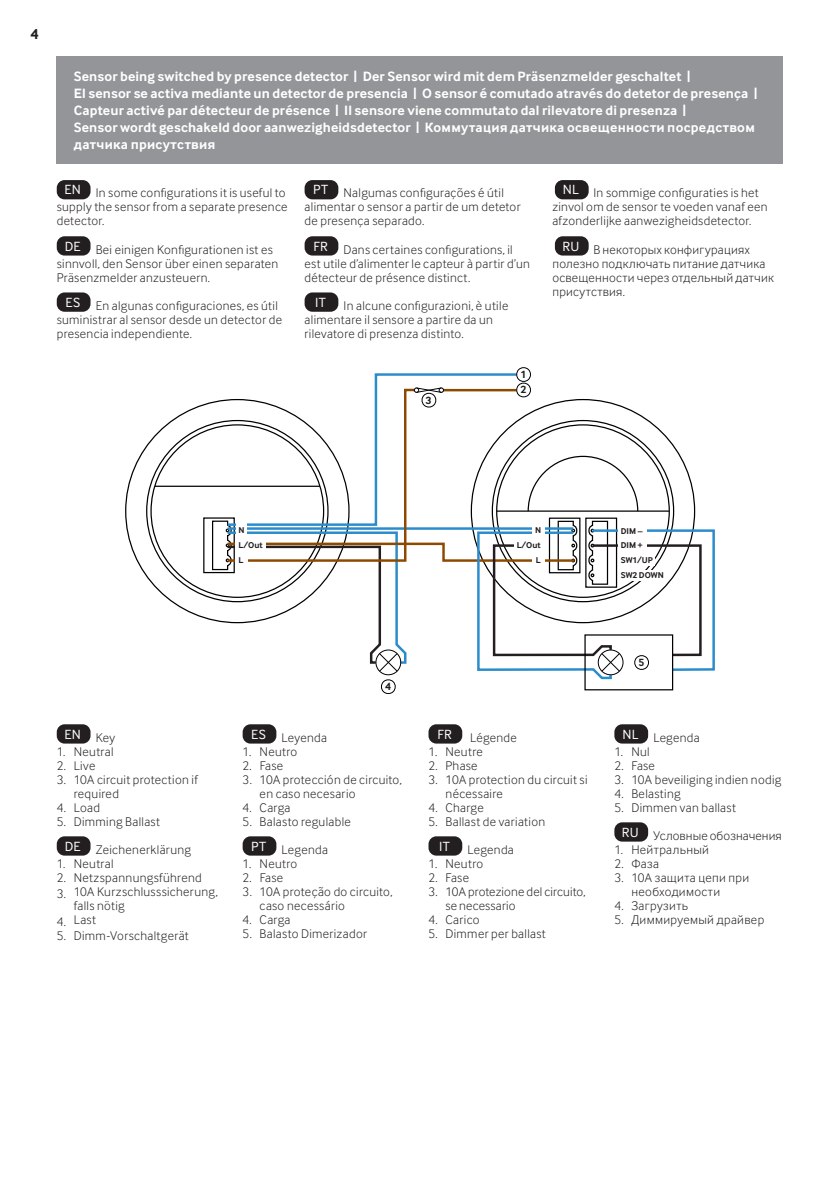
<style>
.page{position:relative;width:840px;height:1191px;background:#fff}
.page>*{position:absolute;margin:0;border:0;box-sizing:border-box;transform-origin:0 0}
.t1{font:700 15px "Inter Face";color:#231f20}
.Sub_Heading{font:700 14px/16.8px "Inter Face";letter-spacing:.01em;color:#fff}
.Sub_Heading-2{font:13.8px "Inter Face";letter-spacing:.025em;color:#fff}
.Caption_Copy_N{font:300 13px/14px "Inter Face";letter-spacing:.025em;color:#231f20}
.Caption_Bullet{font:300 13px/14px "Inter Face";letter-spacing:.025em;color:#231f20}
.Caption_Bullet-2{font:300 13px "Inter Face";letter-spacing:.005em;color:#231f20}
.t2{font:700 10.8px "Inter Face";color:#231f20}
.t3{font:700 8.8px/14.8px "Inter Face";color:#231f20}
</style>
<div class="page">
<div style="left:57px;top:724px;width:33px;height:19px;background:#231f20;border-radius:8px"></div>
<div style="left:57px;top:836px;width:33px;height:19px;background:#231f20;border-radius:8px"></div>
<div style="left:242px;top:724px;width:34px;height:19px;background:#231f20;border-radius:8px"></div>
<div style="left:242px;top:836px;width:34px;height:19px;background:#231f20;border-radius:8px"></div>
<div style="left:428px;top:724px;width:34px;height:19px;background:#231f20;border-radius:8px"></div>
<div style="left:428px;top:836px;width:34px;height:19px;background:#231f20;border-radius:8px"></div>
<div style="left:614px;top:724px;width:33px;height:19px;background:#231f20;border-radius:8px"></div>
<div style="left:614px;top:822px;width:33px;height:19px;background:#231f20;border-radius:8px"></div>
<div style="left:203px;top:517px;width:32px;height:56px;border:1px solid #000"></div>
<hr style="left:155px;top:485px;width:165px;height:2px;background:#000">
<svg style="left:211px;top:367px;width:503px;height:327px"></svg>
<div style="left:617px;top:555px;width:37px;height:10px;background:#fff"></div>
<div style="left:617px;top:570px;width:47px;height:10px;background:#fff"></div>
<div style="left:617px;top:526px;width:29px;height:10px;background:#fff"></div>
<div style="left:617px;top:540px;width:29px;height:10px;background:#fff"></div>
<div style="left:531px;top:526px;width:13px;height:10px;background:#fff"></div>
<div style="left:531px;top:555px;width:13px;height:10px;background:#fff"></div>
<div style="left:235px;top:540px;width:31px;height:10px;background:#fff"></div>
<div style="left:236px;top:521px;width:10px;height:19px;background:#fff"></div>
<div style="left:235px;top:555px;width:13px;height:10px;background:#fff"></div>
<div style="left:57px;top:180px;width:33px;height:19px;background:#231f20;border-radius:8px"></div>
<div style="left:57px;top:236px;width:33px;height:19px;background:#231f20;border-radius:8px"></div>
<div style="left:57px;top:292px;width:33px;height:20px;background:#231f20;border-radius:8px"></div>
<div style="left:304px;top:180px;width:34px;height:19px;background:#231f20;border-radius:8px"></div>
<div style="left:304px;top:236px;width:34px;height:19px;background:#231f20;border-radius:8px"></div>
<div style="left:304px;top:292px;width:34px;height:20px;background:#231f20;border-radius:8px"></div>
<div style="left:554px;top:180px;width:34px;height:19px;background:#231f20;border-radius:8px"></div>
<div style="left:554px;top:236px;width:34px;height:19px;background:#231f20;border-radius:8px"></div>
<div style="left:57px;top:57px;width:725px;height:107px;background:#939598"></div>
<p class="t1" style="left:30px;top:25px;width:10px">4</p>
<p class="Sub_Heading" style="left:74px;top:68px;width:685px">Sensor being switched by presence detector | Der Sensor wird mit dem Präsenzmelder geschaltet |<br>El sensor se activa mediante un detector de presencia | O sensor é comutado através do detetor de presença | Capteur activé par détecteur de présence | Il sensore viene commutato dal rilevatore di presenza |<br>Sensor wordt geschakeld door aanwezigheidsdetector | Коммутация датчика освещенности посредством датчика присутствия</p>
<p class="Sub_Heading-2" style="left:64px;top:182px;width:18px">EN</p>
<p class="Caption_Copy_N" style="left:57px;top:186px;width:232px;text-indent:39px">In some configurations it is useful to supply the sensor from a separate presence detector.</p>
<p class="Sub_Heading-2" style="left:65px;top:238px;width:17px">DE</p>
<p class="Caption_Copy_N" style="left:57px;top:242px;width:223px;text-indent:39px">Bei einigen Konfigurationen ist es sinnvoll, den Sensor über einen separaten<br>Präsenzmelder anzusteuern.</p>
<p class="Sub_Heading-2" style="left:65px;top:294px;width:16px">ES</p>
<p class="Caption_Copy_N" style="left:57px;top:298px;width:227px;text-indent:39px">En algunas configuraciones, es útil suministrar al sensor desde un detector de presencia independiente.</p>
<p class="Sub_Heading-2" style="left:313px;top:182px;width:17px">PT</p>
<p class="Caption_Copy_N" style="left:304px;top:186px;width:217px;text-indent:39px">Nalgumas configurações é útil alimentar o sensor a partir de um detetor de presença separado.</p>
<p class="Sub_Heading-2" style="left:313px;top:238px;width:16px">FR</p>
<p class="Caption_Copy_N" style="left:304px;top:242px;width:227px;text-indent:39px">Dans certaines configurations, il est utile d’alimenter le capteur à partir d’un détecteur de présence distinct.</p>
<p class="Sub_Heading-2" style="left:315px;top:294px;width:12px">IT</p>
<p class="Caption_Copy_N" style="left:304px;top:298px;width:205px;text-indent:39px">In alcune configurazioni, è utile alimentare il sensore a partire da un rilevatore di presenza distinto.</p>
<p class="t2" style="left:520px;top:368px;width:7px">1</p>
<p class="t2" style="left:425px;top:394px;width:7px">3</p>
<p class="t2" style="left:520px;top:383px;width:7px">2</p>
<p class="Sub_Heading-2" style="left:562px;top:182px;width:18px">NL</p>
<p class="Caption_Copy_N" style="left:552px;top:186px;width:216px;text-indent:41px">In sommige configuraties is het zinvol om de sensor te voeden vanaf een afzonderlijke aanwezigheidsdetector.</p>
<p class="Sub_Heading-2" style="left:562px;top:238px;width:18px">RU</p>
<p class="Caption_Copy_N" style="left:552px;top:242px;width:223px;text-indent:41px">В некоторых конфигурациях полезно подключать питание датчика освещенности через отдельный датчик присутствия.</p>
<p class="t3" style="left:238px;top:523px;width:26px">N<br>L/Out<br>L</p>
<p class="t3" style="left:535px;top:523px;width:8px">N</p>
<p class="t3" style="left:535px;top:552px;width:6px">L</p>
<p class="t3" style="left:516px;top:538px;width:26px">L/Out</p>
<p class="t3" style="left:620px;top:523px;width:23px">DIM –<br>DIM +</p>
<p class="t3" style="left:620px;top:568px;width:44px">SW2 DOWN</p>
<p class="t3" style="left:620px;top:553px;width:34px">SW1/UP</p>
<p class="Sub_Heading-2" style="left:64px;top:726px;width:18px">EN</p>
<p class="Caption_Bullet" style="left:96px;top:730px;width:21px">Key</p>
<p class="Caption_Bullet" style="left:57px;top:744px;width:58px">1. Neutral</p>
<p class="Caption_Bullet" style="left:57px;top:758px;width:40px">2. Live</p>
<p class="Caption_Bullet" style="left:74px;top:772px;width:125px;text-indent:-17px">3. 10A circuit protection if required</p>
<p class="Caption_Bullet" style="left:57px;top:800px;width:45px">4. Load</p>
<p class="Caption_Bullet" style="left:57px;top:814px;width:105px">5. Dimming Ballast</p>
<p class="Sub_Heading-2" style="left:65px;top:838px;width:17px">DE</p>
<p class="Caption_Bullet" style="left:96px;top:842px;width:97px">Zeichenerklärung</p>
<p class="Caption_Bullet" style="left:57px;top:856px;width:58px">1. Neutral</p>
<p class="Caption_Bullet" style="left:57px;top:870px;width:146px">2. Netzspannungsführend</p>
<p class="Caption_Bullet" style="left:74px;top:884px;width:145px;text-indent:-17px">3. 10A Kurzschlusssicherung, falls nötig</p>
<p class="Caption_Bullet" style="left:57px;top:912px;width:41px">4. Last</p>
<p class="Caption_Bullet" style="left:57px;top:928px;width:133px">5. Dimm-Vorschaltgerät</p>
<p class="t2" style="left:385px;top:680px;width:7px">4</p>
<p class="Sub_Heading-2" style="left:251px;top:726px;width:16px">ES</p>
<p class="Caption_Bullet" style="left:281px;top:730px;width:47px">Leyenda</p>
<p class="Caption_Bullet" style="left:242px;top:744px;width:56px">1. Neutro</p>
<p class="Caption_Bullet" style="left:242px;top:758px;width:42px">2. Fase</p>
<p class="Caption_Bullet" style="left:259px;top:772px;width:143px;text-indent:-17px">3. 10A protección de circuito, en caso necesario</p>
<p class="Caption_Bullet" style="left:242px;top:800px;width:49px">4. Carga</p>
<p class="Caption_Bullet" style="left:242px;top:814px;width:110px">5. Balasto regulable</p>
<p class="Sub_Heading-2" style="left:251px;top:838px;width:17px">PT</p>
<p class="Caption_Bullet" style="left:281px;top:842px;width:48px">Legenda</p>
<p class="Caption_Bullet" style="left:242px;top:856px;width:56px">1. Neutro</p>
<p class="Caption_Bullet" style="left:242px;top:870px;width:42px">2. Fase</p>
<p class="Caption_Bullet" style="left:259px;top:884px;width:134px;text-indent:-17px">3. 10A proteção do circuito, caso necessário</p>
<p class="Caption_Bullet" style="left:242px;top:912px;width:49px">4. Carga</p>
<p class="Caption_Bullet" style="left:242px;top:926px;width:126px">5. Balasto Dimerizador</p>
<p class="Sub_Heading-2" style="left:437px;top:726px;width:16px">FR</p>
<p class="Caption_Bullet" style="left:470px;top:730px;width:48px">Légende</p>
<p class="Caption_Bullet" style="left:428px;top:744px;width:56px">1. Neutre</p>
<p class="Caption_Bullet" style="left:428px;top:758px;width:51px">2. Phase</p>
<p class="Caption_Bullet" style="left:445px;top:772px;width:143px;text-indent:-17px">3. 10A protection du circuit si nécessaire</p>
<p class="Caption_Bullet" style="left:428px;top:800px;width:57px">4. Charge</p>
<p class="Caption_Bullet" style="left:428px;top:814px;width:118px">5. Ballast de variation</p>
<p class="Sub_Heading-2" style="left:439px;top:838px;width:12px">IT</p>
<p class="Caption_Bullet" style="left:467px;top:842px;width:48px">Legenda</p>
<p class="Caption_Bullet" style="left:428px;top:856px;width:56px">1. Neutro</p>
<p class="Caption_Bullet" style="left:428px;top:870px;width:42px">2. Fase</p>
<p class="Caption_Bullet" style="left:445px;top:884px;width:141px;text-indent:-17px">3. 10A protezione del circuito, se necessario</p>
<p class="Caption_Bullet" style="left:428px;top:912px;width:53px">4. Carico</p>
<p class="Caption_Bullet" style="left:428px;top:926px;width:119px">5. Dimmer per ballast</p>
<p class="t2" style="left:638px;top:656px;width:7px">5</p>
<p class="Sub_Heading-2" style="left:622px;top:726px;width:18px">NL</p>
<p class="Caption_Bullet" style="left:653px;top:730px;width:48px">Legenda</p>
<p class="Caption_Bullet" style="left:614px;top:744px;width:37px">1. Nul</p>
<p class="Caption_Bullet" style="left:614px;top:758px;width:42px">2. Fase</p>
<p class="Caption_Bullet" style="left:614px;top:772px;width:168px">3. 10A beveiliging indien nodig</p>
<p class="Caption_Bullet" style="left:614px;top:786px;width:68px">4. Belasting</p>
<p class="Caption_Bullet" style="left:614px;top:800px;width:123px">5. Dimmen van ballast</p>
<p class="Sub_Heading-2" style="left:621px;top:824px;width:18px">RU</p>
<p class="Caption_Bullet-2" style="left:653px;top:828px;width:130px">Условные обозначения</p>
<p class="Caption_Bullet" style="left:614px;top:842px;width:96px">1. Нейтральный</p>
<p class="Caption_Bullet" style="left:614px;top:856px;width:46px">2. Фаза</p>
<p class="Caption_Bullet" style="left:631px;top:870px;width:119px;text-indent:-17px">3. 10А защита цепи при необходимости</p>
<p class="Caption_Bullet" style="left:614px;top:898px;width:75px">4. Загрузить</p>
<p class="Caption_Bullet" style="left:614px;top:912px;width:151px">5. Диммируемый драйвер</p>
</div>
